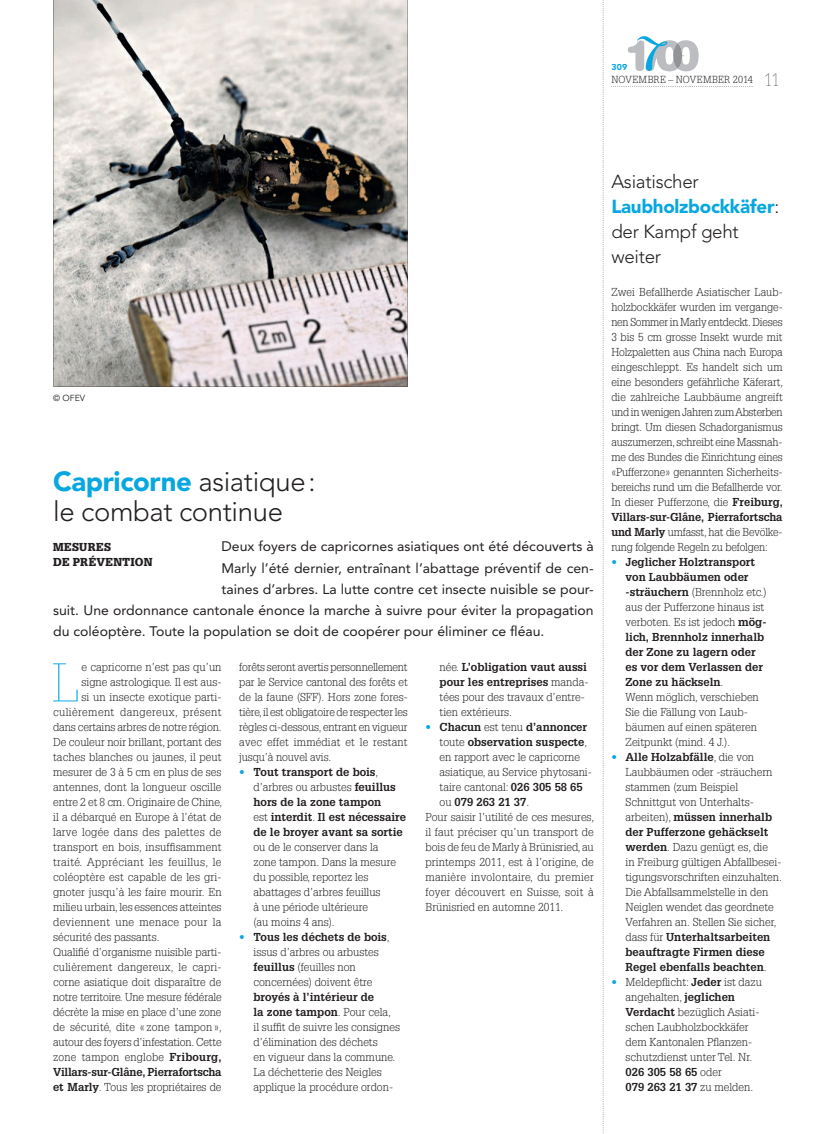
<style>
.page{position:relative;width:833px;height:1134px;background:#fff}
.page>*{position:absolute;margin:0;border:0;box-sizing:border-box;transform-origin:0 0}
.t1{font:100 53.12px "Glypha LT Std";color:#08a7e0}
.t2{font:300 27.5px/30px "Avenir LT Std";letter-spacing:-.015em;color:#231f20}
.t3{font:300 18.75px/25px "Avenir LT Std";letter-spacing:-.015em;color:#231f20}
.t4{font:13.75px "Avenir LT Std";color:#231f20}
.t5{font:300 11.25px/15px "Glypha LT Std";color:#231f20}
.t6{font:700 11.25px/15px "Glypha LT Std";color:#231f20}
.t7{font:300 11.25px "Glypha LT Std";letter-spacing:.02em;color:#231f20}
.t8{font:300 11.25px "Glypha LT Std";letter-spacing:.025em;color:#231f20}
.t9{font:700 11.25px "Glypha LT Std";letter-spacing:-.02em;color:#231f20}
.t10{font:300 11.25px "Glypha LT Std";letter-spacing:.035em;color:#231f20}
.t11{font:900 11.25px/15px "Glypha LT Std";letter-spacing:.025em;color:#231f20}
.t12{font:300 10px "Glypha LT Std";letter-spacing:.025em;color:#231f20}
.t13{font:8.75px "Avenir LT Std";color:#231f20}
.t14{font:900 8.75px "Avenir LT Std";color:#08a7e0}
.s1{font-weight:100;font-size:17.5px}
.s2{font-weight:900;color:#08a7e0}
.s3{font-weight:700}
.s4{font-family:"Avenir LT Std";font-weight:300;color:#08a7e0}
.s5{font-weight:300}
.s6{font-family:"Avenir LT Std";color:#08a7e0}
</style>
<div class="page">
<svg style="left:611px;top:86px;width:142px;height:1px"></svg>
<svg style="left:628px;top:36px;width:70px;height:35px"></svg>
<svg style="left:53px;top:0;width:354px;height:386px;background:#b4b0ad"></svg>
<svg style="left:603px;top:0;width:1px;height:1134px"></svg>
<p class="t14" style="left:611px;top:62px;width:17px">309</p>
<p class="t12" style="left:611px;top:74px;width:170px">NOVEMBRE – NOVEMBER 2014 <span class="s1">11</span></p>
<p class="t13" style="left:53px;top:393px;width:34px">© OFEV</p>
<h2 class="t2" style="left:53px;top:467px;width:264px"><span class="s2">Capricorne</span> asiatique : le combat continue</h2>
<p class="t4" style="left:221px;top:539px;width:374px">Deux foyers de capricornes asiatiques ont été découverts à</p>
<p class="t4" style="left:221px;top:560px;width:374px">Marly l’été dernier, entraînant l’abattage préventif de cen-</p>
<p class="t4" style="left:221px;top:581px;width:374px">taines d’arbres. La lutte contre cet insecte nuisible se pour-</p>
<p class="t4" style="left:53px;top:602px;width:542px">suit. Une ordonnance cantonale énonce la marche à suivre pour éviter la propagation</p>
<p class="t4" style="left:53px;top:624px;width:493px">du coléoptère. Toute la population se doit de coopérer pour éliminer ce fléau.</p>
<p class="t11" style="left:53px;top:540px;width:101px">MESURES<br>DE PRÉVENTION</p>
<h1 class="t1" style="left:52px;top:652px;width:28px">L</h1>
<p class="t5" style="left:81px;top:660px;width:142px">e capricorne n’est pas qu’un</p>
<p class="t5" style="left:81px;top:675px;width:142px">signe astrologique. Il est aus-</p>
<p class="t5" style="left:81px;top:690px;width:142px">si un insecte exotique parti-</p>
<p class="t10" style="left:53px;top:706px;width:170px">culièrement dangereux, présent</p>
<p class="t5" style="left:53px;top:720px;width:170px">dans certains arbres de notre région.</p>
<p class="t5" style="left:53px;top:735px;width:170px">De couleur noir brillant, portant des</p>
<p class="t5" style="left:53px;top:750px;width:170px">taches blanches ou jaunes, il peut</p>
<p class="t5" style="left:53px;top:765px;width:170px">mesurer de 3 à 5 cm en plus de ses</p>
<p class="t5" style="left:53px;top:780px;width:170px">antennes, dont la longueur oscille</p>
<p class="t5" style="left:53px;top:795px;width:170px">entre 2 et 8 cm. Originaire de Chine,</p>
<p class="t5" style="left:53px;top:810px;width:170px">il a débarqué en Europe à l’état de</p>
<p class="t7" style="left:53px;top:826px;width:170px">larve logée dans des palettes de</p>
<p class="t5" style="left:53px;top:840px;width:170px">transport en bois, insuffisamment</p>
<p class="t8" style="left:53px;top:856px;width:170px">traité. Appréciant les feuillus, le</p>
<p class="t5" style="left:53px;top:870px;width:170px">coléoptère est capable de les gri-</p>
<p class="t5" style="left:53px;top:885px;width:170px">gnoter jusqu’à les faire mourir. En</p>
<p class="t5" style="left:53px;top:900px;width:170px">milieu urbain, les essences atteintes</p>
<p class="t8" style="left:53px;top:916px;width:170px">deviennent une menace pour la</p>
<p class="t5" style="left:53px;top:930px;width:108px">sécurité des passants.</p>
<p class="t5" style="left:53px;top:945px;width:170px">Qualifié d’organisme nuisible parti-</p>
<p class="t7" style="left:53px;top:961px;width:170px">culièrement dangereux, le capri-</p>
<p class="t5" style="left:53px;top:975px;width:170px">corne asiatique doit disparaître de</p>
<p class="t5" style="left:53px;top:990px;width:170px">notre territoire. Une mesure fédérale</p>
<p class="t5" style="left:53px;top:1005px;width:170px">décrète la mise en place d’une zone</p>
<p class="t5" style="left:53px;top:1020px;width:170px">de sécurité, dite « zone tampon »,</p>
<p class="t5" style="left:53px;top:1035px;width:170px">autour des foyers d’infestation. Cette</p>
<p class="t7" style="left:53px;top:1051px;width:170px">zone tampon englobe <span class="s3">Fribourg,</span></p>
<p class="t9" style="left:53px;top:1065px;width:170px">Villars-sur-Glâne, Pierrafortscha</p>
<p class="t5" style="left:53px;top:1080px;width:170px"><span class="s3">et Marly</span>. Tous les propriétaires de</p>
<p class="t5" style="left:239px;top:660px;width:170px;text-align:justify">forêts seront avertis personnellement par le Service cantonal des forêts et de la faune (SFF). Hors zone fores&shy;tière, il est obligatoire de respecter les règles ci-dessous, entrant en vigueur avec effet immédiat et le restant jusqu’à nouvel avis.</p>
<p class="t6" style="left:253px;top:765px;width:154px;text-indent:-14px"><span class="s4">•</span> Tout transport de bois<span class="s5">, d’arbres ou arbustes</span> feuillus hors de la zone tampon<br><span class="s5">est</span> interdit<span class="s5">.</span> Il est nécessaire de le broyer avant sa sortie</p>
<p class="t5" style="left:253px;top:840px;width:144px">ou de le conserver dans la zone tampon. Dans la mesure du possible, reportez les abattages d’arbres feuillus<br>à une période ultérieure<br>(au moins 4 ans).</p>
<p class="t5" style="left:253px;top:930px;width:138px;text-indent:-14px"><span class="s6">•</span> <span class="s3">Tous les déchets de bois</span>, issus d’arbres ou arbustes <span class="s3">feuillus</span> (feuilles non concernées) doivent être</p>
<p class="t5" style="left:253px;top:990px;width:148px"><span class="s3">broyés à l’intérieur de<br>la zone tampon</span>. Pour cela,<br>il suffit de suivre les consignes d’élimination des déchets<br>en vigueur dans la commune.<br>La déchetterie des Neigles applique la procédure ordon-</p>
<p class="t5" style="left:439px;top:660px;width:150px">née. <span class="s3">L’obligation vaut aussi pour les entreprises</span> manda&shy;tées pour des travaux d’entre&shy;tien extérieurs.</p>
<p class="t6" style="left:425px;top:719px;width:163px"><span class="s4">•</span> Chacun <span class="s5">est tenu</span> d’annoncer</p>
<p class="t6" style="left:439px;top:734px;width:149px"><span class="s5">toute</span> observation suspecte<span class="s5">,</span></p>
<p class="t5" style="left:439px;top:750px;width:142px">en rapport avec le capricorne</p>
<p class="t5" style="left:439px;top:765px;width:154px">asiatique, au Service phytosani-</p>
<p class="t5" style="left:439px;top:780px;width:145px">taire cantonal: <span class="s3">026 305 58 65</span></p>
<p class="t6" style="left:439px;top:794px;width:91px"><span class="s5">ou</span> 079 263 21 37<span class="s5">.</span></p>
<p class="t5" style="left:425px;top:810px;width:170px">Pour saisir l’utilité de ces mesures,</p>
<p class="t5" style="left:425px;top:825px;width:170px">il faut préciser qu’un transport de</p>
<p class="t5" style="left:425px;top:840px;width:170px">bois de feu de Marly à Brünisried, au</p>
<p class="t5" style="left:425px;top:855px;width:170px">printemps 2011, est à l’origine, de</p>
<p class="t7" style="left:425px;top:871px;width:170px">manière involontaire, du premier</p>
<p class="t7" style="left:425px;top:886px;width:170px">foyer découvert en Suisse, soit à</p>
<p class="t5" style="left:425px;top:900px;width:139px">Brünisried en automne 2011.</p>
<h3 class="t3" style="left:611px;top:169px;width:169px">Asiatischer<br><span class="s2">Laubholzbockkäfer</span>: der Kampf geht weiter</h3>
<p class="t5" style="left:611px;top:285px;width:173px;text-align:justify">Zwei Befallherde Asiatischer Laub&shy;holzbockkäfer wurden im vergange&shy;nen Sommer in Marly entdeckt. Dieses 3 bis 5 cm grosse Insekt wurde mit Holzpaletten aus China nach Europa eingeschleppt. Es handelt sich um eine besonders gefährliche Käferart, die zahlreiche Laubbäume angreift und in wenigen Jahren zum Absterben bringt. Um diesen Schadorganismus auszumerzen, schreibt eine Massnah&shy;me des Bundes die Einrichtung eines «Pufferzone» genannten Sicherheits&shy;bereichs rund um die Befallherde vor.<br>In dieser Pufferzone, die <span class="s3">Freiburg, Villars-sur-Glâne, Pierrafortscha und Marly</span> umfasst, hat die Bevölke&shy;rung folgende Regeln zu befolgen:</p>
<p class="t5" style="left:625px;top:555px;width:143px;text-indent:-14px"><span class="s6">•</span> <span class="s3">Jeglicher Holztransport von Laubbäumen oder -sträuchern</span> (Brennholz etc.) aus der Pufferzone hinaus ist verboten. Es ist jedoch <span class="s3">mög&shy;lich, Brennholz innerhalb der Zone zu lagern oder es vor dem Verlassen der<br>Zone zu häckseln</span>.<br>Wenn möglich, verschieben<br>Sie die Fällung von Laub&shy;bäumen auf einen späteren<br>Zeitpunkt (mind. 4 J.).</p>
<p class="t5" style="left:625px;top:750px;width:158px;text-indent:-14px"><span class="s6">•</span> <span class="s3">Alle Holzabfälle</span>, die von<br>Laubbäumen oder -sträuchern stammen (zum Beispiel<br>Schnittgut von Unterhalts&shy;arbeiten), <span class="s3">müssen innerhalb der Pufferzone gehäckselt werden</span>. Dazu genügt es, die<br>in Freiburg gültigen Abfallbesei&shy;tigungsvorschriften einzuhalten.<br>Die Abfallsammelstelle in den<br>Neiglen wendet das geordnete<br>Verfahren an. Stellen Sie sicher, dass für <span class="s3">Unterhaltsarbeiten beauftragte Firmen diese<br>Regel ebenfalls beachten</span>.</p>
<p class="t5" style="left:625px;top:975px;width:138px;text-indent:-14px"><span class="s6">•</span> Meldepflicht: <span class="s3">Jeder</span> ist dazu angehalten, <span class="s3">jeglichen<br>Verdacht</span> bezüglich Asiati&shy;schen Laubholzbockkäfer dem Kantonalen Pflanzen&shy;schutzdienst unter Tel. Nr.<br><span class="s3">026 305 58 65</span> oder<br><span class="s3">079 263 21 37</span> zu melden.</p>
</div>
